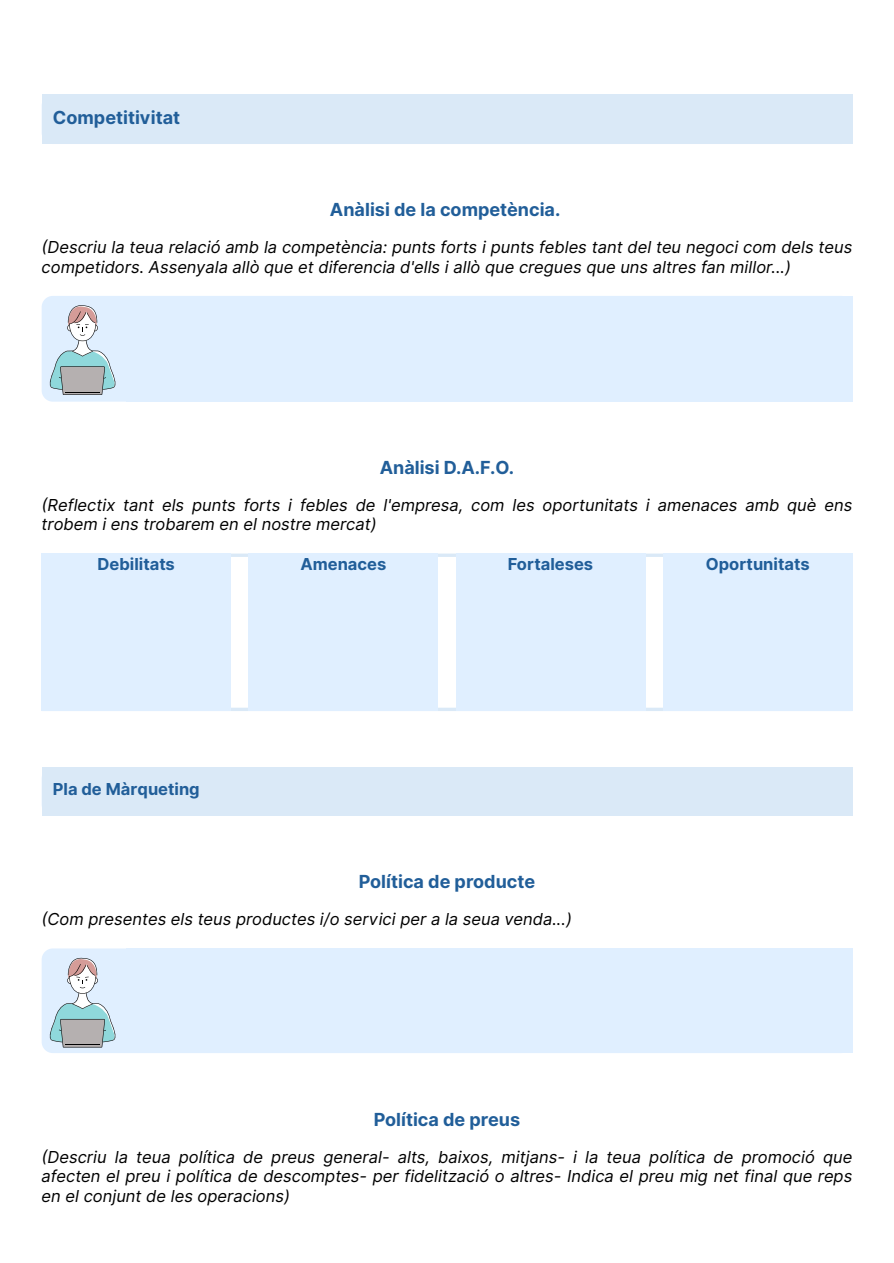
<style>
.page{position:relative;width:894px;height:1263px;background:#fff}
.page>*{position:absolute;margin:0;border:0;box-sizing:border-box;transform-origin:0 0}
.t1{font:700 18px "Inter";color:#215e99}
.t2{font:italic 16.5px/19.2px "Inter";color:#000}
.t3{font:700 16.5px "Inter";color:#215e99}
</style>
<div class="page">
<div style="left:42px;top:95px;width:810px;height:49px;background:#dae9f7"></div>
<div style="left:42px;top:296px;width:84px;height:106px;background:#e0efff"></div>
<svg style="left:47px;top:302px;width:70px;height:93px"></svg>
<div style="left:126px;top:296px;width:726px;height:106px;background:#e0efff"></div>
<div style="left:42px;top:554px;width:189px;height:157px;background:#e0efff"></div>
<div style="left:249px;top:554px;width:189px;height:157px;background:#e0efff"></div>
<div style="left:456px;top:554px;width:189px;height:157px;background:#e0efff"></div>
<div style="left:663px;top:554px;width:189px;height:157px;background:#e0efff"></div>
<div style="left:42px;top:767px;width:810px;height:49px;background:#dae9f7"></div>
<svg style="left:42px;top:948px;width:84px;height:105px;fill:#e0efff"></svg>
<svg style="left:47px;top:954px;width:70px;height:93px"></svg>
<div style="left:126px;top:948px;width:726px;height:105px;background:#e0efff"></div>
<p class="t1" style="left:53px;top:106px;width:129px">Competitivitat</p>
<p class="t1" style="left:330px;top:199px;width:232px">Anàlisi de la competència.</p>
<p class="t2" style="left:42px;top:237px;width:811px;line-height:20.2px">(Descriu la teua relació amb la competència: punts forts i punts febles tant del teu negoci com dels teus competidors. Assenyala allò que et diferencia d'ells i allò que cregues que uns altres fan millor...)</p>
<p class="t1" style="left:379px;top:456px;width:136px">Anàlisi D.A.F.O.</p>
<p class="t2" style="left:42px;top:495px;width:811px">(Reflectix tant els punts forts i febles de l'empresa, com les oportunitats i amenaces amb què ens trobem i ens trobarem en el nostre mercat)</p>
<p class="t3" style="left:97px;top:555px;width:79px">Debilitats</p>
<p class="t3" style="left:300px;top:555px;width:87px">Amenaces</p>
<p class="t3" style="left:508px;top:555px;width:87px">Fortaleses</p>
<p class="t3" style="left:705px;top:555px;width:105px">Oportunitats</p>
<p class="t3" style="left:53px;top:780px;width:148px">Pla de Màrqueting</p>
<p class="t1" style="left:358px;top:870px;width:178px">Política de producte</p>
<p class="t2" style="left:42px;top:909px;width:531px">(Com presentes els teus productes i/o servici per a la seua venda...)</p>
<p class="t1" style="left:373px;top:1109px;width:148px">Política de preus</p>
<p class="t2" style="left:42px;top:1148px;width:811px;text-align:justify">(Descriu la teua política de preus general- alts, baixos, mitjans- i la teua política de promoció que afecten el preu i política de descomptes- per fidelització o altres- Indica el preu mig net final que reps en el conjunt de les operacions)</p>
</div>
